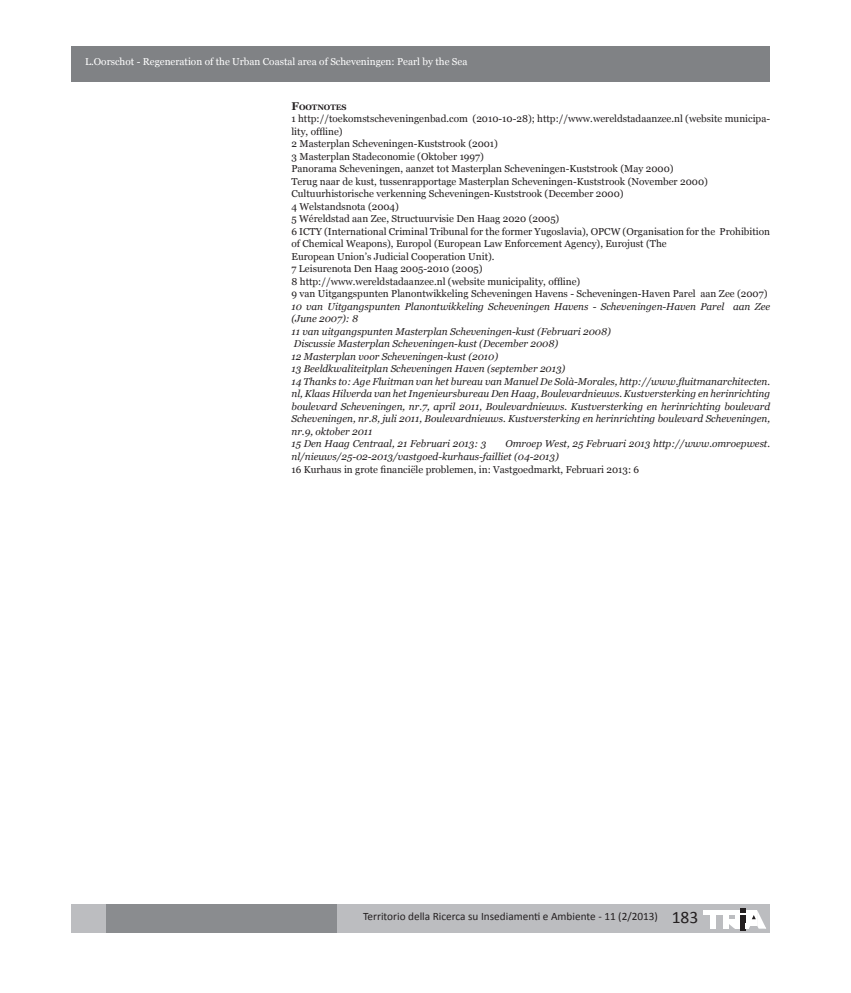
<style>
.page{position:relative;width:851px;height:993px;background:#fff}
.page>*{position:absolute;margin:0;border:0;box-sizing:border-box;transform-origin:0 0}
.t1{font:11.25px "Calibri";color:#231f20}
.Endnote_text{font:10px/12.5px "Georgia";color:#231f20}
.Endnote_text-2{font:italic 10px/12.5px "Georgia";color:#231f20}
.t2{font:10px "Georgia";color:#fff}
.Endnote_text-3{font:700 7.88px "Georgia";color:#231f20}
.s1{font-size:11.25px}
.s2{font-size:17.5px}
</style>
<div class="page">
<div style="left:71px;top:46px;width:698px;height:35px;background:#808285"></div>
<div style="left:71px;top:904px;width:698px;height:28px;background:#bcbdc0"></div>
<div style="left:107px;top:904px;width:230px;height:28px;background:#8a8c8f"></div>
<div style="left:703px;top:909px;width:37px;height:5px;background:#fff"></div>
<div style="left:709px;top:914px;width:6px;height:14px;background:#fff"></div>
<div style="left:722px;top:914px;width:6px;height:14px;background:#fff"></div>
<div style="left:740px;top:914px;width:5px;height:15px;background:#231f20"></div>
<svg style="left:726px;top:908px;width:40px;height:20px"></svg>
<p class="t2" style="left:85px;top:56px;width:384px">L.Oorschot - Regeneration of the Urban Coastal area of Scheveningen: Pearl by the Sea</p>
<p class="Endnote_text-3" style="left:291px;top:102px;width:57px"><span class="s1">F</span>OOTNOTES</p>
<p class="Endnote_text" style="left:291px;top:113px;width:480px">1 http://toekomstscheveningenbad.com (2010-10-28); http://www.wereldstadaanzee.nl (website municipa&shy;lity, offline)</p>
<p class="Endnote_text" style="left:291px;top:138px;width:208px">2 Masterplan Scheveningen-Kuststrook (2001)</p>
<p class="Endnote_text" style="left:291px;top:150px;width:194px">3 Masterplan Stadeconomie (Oktober 1997)</p>
<p class="Endnote_text" style="left:291px;top:163px;width:383px">Panorama Scheveningen, aanzet tot Masterplan Scheveningen-Kuststrook (May 2000)</p>
<p class="Endnote_text" style="left:291px;top:175px;width:418px">Terug naar de kust, tussenrapportage Masterplan Scheveningen-Kuststrook (November 2000)</p>
<p class="Endnote_text" style="left:291px;top:188px;width:333px">Cultuurhistorische verkenning Scheveningen-Kuststrook (December 2000)</p>
<p class="Endnote_text" style="left:291px;top:200px;width:109px">4 Welstandsnota (2004)</p>
<p class="Endnote_text" style="left:291px;top:213px;width:269px">5 Wéreldstad aan Zee, Structuurvisie Den Haag 2020 (2005)</p>
<p class="Endnote_text" style="left:291px;top:225px;width:480px">6 ICTY (International Criminal Tribunal for the former Yugoslavia), OPCW (Organisation for the Prohibition of Chemical Weapons), Europol (European Law Enforcement Agency), Eurojust (The</p>
<p class="Endnote_text" style="left:291px;top:250px;width:205px">European Union’s Judicial Cooperation Unit).</p>
<p class="Endnote_text" style="left:291px;top:263px;width:192px">7 Leisurenota Den Haag 2005-2010 (2005)</p>
<p class="Endnote_text" style="left:291px;top:275px;width:290px">8 http://www.wereldstadaanzee.nl (website municipality, offline)</p>
<p class="Endnote_text" style="left:291px;top:288px;width:477px">9 van Uitgangspunten Planontwikkeling Scheveningen Havens - Scheveningen-Haven Parel aan Zee (2007)</p>
<p class="Endnote_text-2" style="left:291px;top:300px;width:480px">10 van Uitgangspunten Planontwikkeling Scheveningen Havens - Scheveningen-Haven Parel aan Zee (June 2007): 8</p>
<p class="Endnote_text-2" style="left:291px;top:325px;width:321px">11 van uitgangspunten Masterplan Scheveningen-kust (Februari 2008)</p>
<p class="Endnote_text-2" style="left:294px;top:337px;width:266px">Discussie Masterplan Scheveningen-kust (December 2008)</p>
<p class="Endnote_text-2" style="left:291px;top:350px;width:208px">12 Masterplan voor Scheveningen-kust (2010)</p>
<p class="Endnote_text-2" style="left:291px;top:362px;width:275px">13 Beeldkwaliteitplan Scheveningen Haven (september 2013)</p>
<p class="Endnote_text-2" style="left:291px;top:375px;width:480px;text-align:justify">14 Thanks to: Age Fluitman van het bureau van Manuel De Solà-Morales, http://www.fluitmanarchitecten. nl, Klaas Hilverda van het Ingenieursbureau Den Haag, Boulevardnieuws. Kustversterking en herinrichting boulevard Scheveningen, nr.7, april 2011, Boulevardnieuws. Kustversterking en herinrichting boulevard Scheveningen, nr.8, juli 2011, Boulevardnieuws. Kustversterking en herinrichting boulevard Scheveningen, nr.9, oktober 2011</p>
<p class="Endnote_text-2" style="left:291px;top:437px;width:196px">15 Den Haag Centraal, 21 Februari 2013: 3</p>
<p class="Endnote_text-2" style="left:291px;top:437px;width:480px;text-indent:214px">Omroep West, 25 Februari 2013 http://www.omroepwest. nl/nieuws/25-02-2013/vastgoed-kurhaus-failliet (04-2013)</p>
<p class="Endnote_text" style="left:291px;top:463px;width:349px">16 Kurhaus in grote financiële problemen, in: Vastgoedmarkt, Februari 2013: 6</p>
<p class="t1" style="left:363px;top:908px;width:337px">Territorio della Ricerca su Insediamenti e Ambiente - 11 (2/2013) <span class="s2">183</span></p>
</div>
